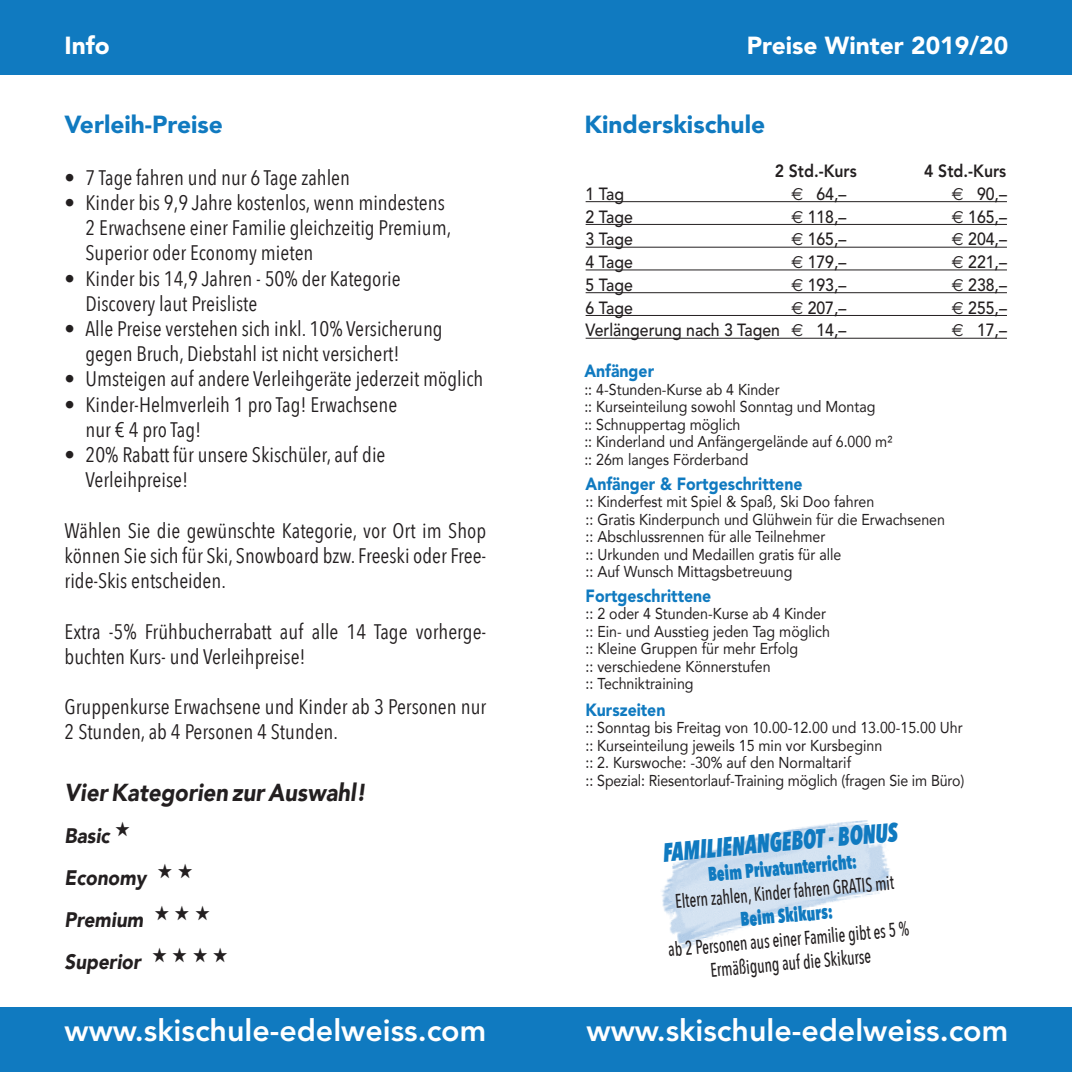
<style>
.page{position:relative;width:1072px;height:1072px;background:#fff}
.page>*{position:absolute;margin:0;border:0;box-sizing:border-box;transform-origin:0 0}
.t1{font:800 30.28px "Avenir";color:#fff}
.t2{font:italic 800 26.43px "Avenir Next Condensed";color:#107ac0;scale:.78 1}
.t3{font:900 24.5px "Avenir";color:#107ac0}
.t4{font:italic 900 24.5px "Avenir";color:#231f20;scale:.9 1}
.t5{font:900 24.5px "Avenir";color:#fff}
.t6{font:21px/25.2px "Avenir Next Condensed";color:#231f20}
.t7{font:italic 900 21px/42px "Avenir";color:#231f20;scale:.9 1}
.t8{font:20.47px "Zapf Dingbats ITC";color:#231f20;scale:.9 1}
.t9{font:500 19.78px/23.8px "Avenir Next Condensed";color:#231f20;text-align:center;scale:.78 1}
.t10{font:800 19.78px "Avenir Next Condensed";color:#107ac0;scale:.78 1}
.t11{font:500 17.5px "Avenir";color:#231f20;scale:.9 1}
.t12{font:900 17.5px "Avenir";color:#107ac0;scale:.9 1}
.t13{font:800 17.5px "Avenir";color:#231f20;scale:.9 1}
.t14{font:15.75px/17.5px "Avenir";color:#231f20;scale:.9 1}
.s1{font-family:"Euro Sans";font-weight:400}
</style>
<div class="page">
<div style="left:0;top:0;width:1071px;height:74px;background:#107ac0"></div>
<hr style="left:585px;top:201px;width:421px;height:1px;background:#231f20">
<hr style="left:585px;top:224px;width:421px;height:1px;background:#231f20">
<hr style="left:585px;top:247px;width:421px;height:1px;background:#231f20">
<hr style="left:585px;top:269px;width:421px;height:1px;background:#231f20">
<hr style="left:585px;top:292px;width:421px;height:1px;background:#231f20">
<hr style="left:585px;top:315px;width:421px;height:1px;background:#231f20">
<hr style="left:585px;top:338px;width:421px;height:1px;background:#231f20">
<img style="left:662px;top:820px;width:228px;height:129px">
<div style="left:0;top:1007px;width:1071px;height:64px;background:#107ac0"></div>
<p class="t5" style="left:64px;top:31px;width:47px">Info</p>
<p class="t5" style="left:747px;top:31px;width:263px">Preise Winter 2019/20</p>
<p class="t3" style="left:64px;top:109px;width:160px">Verleih-Preise</p>
<p class="t6" style="left:64px;top:164px;width:287px">• 7 Tage fahren und nur 6 Tage zahlen</p>
<p class="t6" style="left:85px;top:189px;width:367px;text-indent:-21px">• Kinder bis 9,9 Jahre kostenlos, wenn mindestens<br>2 Erwachsene einer Familie gleichzeitig Premium,<br>Superior oder Economy mieten</p>
<p class="t6" style="left:85px;top:265px;width:317px;text-indent:-21px">• Kinder bis 14,9 Jahren - 50% der Kategorie<br>Discovery laut Preisliste</p>
<p class="t6" style="left:85px;top:315px;width:359px;text-indent:-21px">• Alle Preise verstehen sich inkl. 10% Versicherung gegen Bruch, Diebstahl ist nicht versichert!</p>
<p class="t6" style="left:64px;top:365px;width:420px">• Umsteigen auf andere Verleihgeräte jederzeit möglich</p>
<p class="t6" style="left:85px;top:391px;width:313px;text-indent:-21px">• Kinder-Helmverleih 1 pro Tag! Erwachsene nur € 4 pro Tag!</p>
<p class="t6" style="left:85px;top:441px;width:301px;text-indent:-21px">• 20% Rabatt für unsere Skischüler, auf die<br>Verleihpreise!</p>
<p class="t6" style="left:64px;top:517px;width:423px;text-align:justify">Wählen Sie die gewünschte Kategorie, vor Ort im Shop können Sie sich für Ski, Snowboard bzw.Freeski oder Free&shy;ride-Skis entscheiden.</p>
<p class="t6" style="left:65px;top:617px;width:423px">Extra -5% Frühbucherrabatt auf alle 14 Tage vorherge&shy;buchten Kurs- und Verleihpreise!</p>
<p class="t6" style="left:65px;top:693px;width:423px">Gruppenkurse Erwachsene und Kinder ab 3 Personen nur<br>2 Stunden, ab 4 Personen 4 Stunden.</p>
<p class="t4" style="left:64px;top:771px;width:336px">Vier Kategorien zur Auswahl!</p>
<p class="t7" style="left:64px;top:814px;width:92px">Basic ★<br>Economy</p>
<p class="t7" style="left:64px;top:898px;width:89px">Premium</p>
<p class="t8" style="left:154px;top:903px;width:63px">★ ★ ★</p>
<p class="t7" style="left:64px;top:940px;width:86px">Superior</p>
<p class="t8" style="left:152px;top:945px;width:86px">★ ★ ★ ★</p>
<p class="t3" style="left:584px;top:109px;width:182px">Kinderskischule</p>
<p class="t13" style="left:774px;top:161px;width:93px">2 Std.-Kurs</p>
<p class="t13" style="left:924px;top:161px;width:93px">4 Std.-Kurs</p>
<p class="t11" style="left:585px;top:184px;width:44px">1 Tag</p>
<p class="t11" style="left:791px;top:184px;width:63px"><span class="s1">E</span> 64,–</p>
<p class="t11" style="left:952px;top:184px;width:63px"><span class="s1">E</span> 90,–</p>
<p class="t11" style="left:585px;top:206px;width:54px">2 Tage</p>
<p class="t11" style="left:791px;top:206px;width:63px"><span class="s1">E</span> 118,–</p>
<p class="t11" style="left:952px;top:206px;width:63px"><span class="s1">E</span> 165,–</p>
<p class="t11" style="left:585px;top:229px;width:54px">3 Tage</p>
<p class="t11" style="left:791px;top:229px;width:63px"><span class="s1">E</span> 165,–</p>
<p class="t11" style="left:952px;top:229px;width:63px"><span class="s1">E</span> 204,–</p>
<p class="t11" style="left:585px;top:252px;width:54px">4 Tage</p>
<p class="t11" style="left:791px;top:252px;width:63px"><span class="s1">E</span> 179,–</p>
<p class="t11" style="left:952px;top:252px;width:63px"><span class="s1">E</span> 221,–</p>
<p class="t11" style="left:585px;top:275px;width:54px">5 Tage</p>
<p class="t11" style="left:791px;top:275px;width:63px"><span class="s1">E</span> 193,–</p>
<p class="t11" style="left:952px;top:275px;width:63px"><span class="s1">E</span> 238,–</p>
<p class="t11" style="left:585px;top:297px;width:54px">6 Tage</p>
<p class="t11" style="left:791px;top:297px;width:63px"><span class="s1">E</span> 207,–</p>
<p class="t11" style="left:952px;top:297px;width:63px"><span class="s1">E</span> 255,–</p>
<p class="t11" style="left:585px;top:320px;width:291px">Verlängerung nach 3 Tagen <span class="s1">E</span> 14,–</p>
<p class="t11" style="left:952px;top:320px;width:63px"><span class="s1">E</span> 17,–</p>
<p class="t12" style="left:584px;top:360px;width:79px">Anfänger</p>
<p class="t14" style="left:584px;top:380px;width:344px">:: 4-Stunden-Kurse ab 4 Kinder<br>:: Kurseinteilung sowohl Sonntag und Montag<br>:: Schnuppertag möglich<br>:: Kinderland und Anfängergelände auf 6.000 m² :: 26m langes Förderband</p>
<p class="t12" style="left:585px;top:473px;width:242px">Anfänger &amp; Fortgeschrittene</p>
<p class="t14" style="left:585px;top:492px;width:401px">:: Kinderfest mit Spiel &amp; Spaß, Ski Doo fahren<br>:: Gratis Kinderpunch und Glühwein für die Erwachsenen :: Abschlussrennen für alle Teilnehmer<br>:: Urkunden und Medaillen gratis für alle<br>:: Auf Wunsch Mittagsbetreuung</p>
<p class="t12" style="left:585px;top:585px;width:141px">Fortgeschrittene</p>
<p class="t14" style="left:585px;top:604px;width:273px">:: 2 oder 4 Stunden-Kurse ab 4 Kinder :: Ein- und Ausstieg jeden Tag möglich :: Kleine Gruppen für mehr Erfolg<br>:: verschiedene Könnerstufen<br>:: Techniktraining</p>
<p class="t12" style="left:585px;top:699px;width:90px">Kurszeiten</p>
<p class="t14" style="left:585px;top:718px;width:422px">:: Sonntag bis Freitag von 10.00-12.00 und 13.00-15.00 Uhr :: Kurseinteilung jeweils 15 min vor Kursbeginn<br>:: 2. Kurswoche: -30% auf den Normaltarif<br>:: Spezial: Riesentorlauf-Training möglich (fragen Sie im Büro)</p>
<p class="t2" style="left:661px;top:835px;width:303px;rotate:-5deg">FAMILIENANGEBOT - BONUS</p>
<p class="t10" style="left:707px;top:862px;width:193px;rotate:-5deg">Beim Privatunterricht:</p>
<p class="t9" style="left:674px;top:889px;width:283px;rotate:-5deg">Eltern zahlen, Kinder fahren GRATIS mit</p>
<p class="t10" style="left:739px;top:907px;width:120px;rotate:-5deg">Beim Skikurs:</p>
<p class="t9" style="left:667px;top:937px;width:311px;rotate:-5deg">ab 2 Personen aus einer Familie gibt es 5 %<br>Ermäßigung auf die Skikurse</p>
<h1 class="t1" style="left:65px;top:1012px;width:423px">www.skischule-edelweiss.com</h1>
<h1 class="t1" style="left:586px;top:1012px;width:423px">www.skischule-edelweiss.com</h1>
</div>
